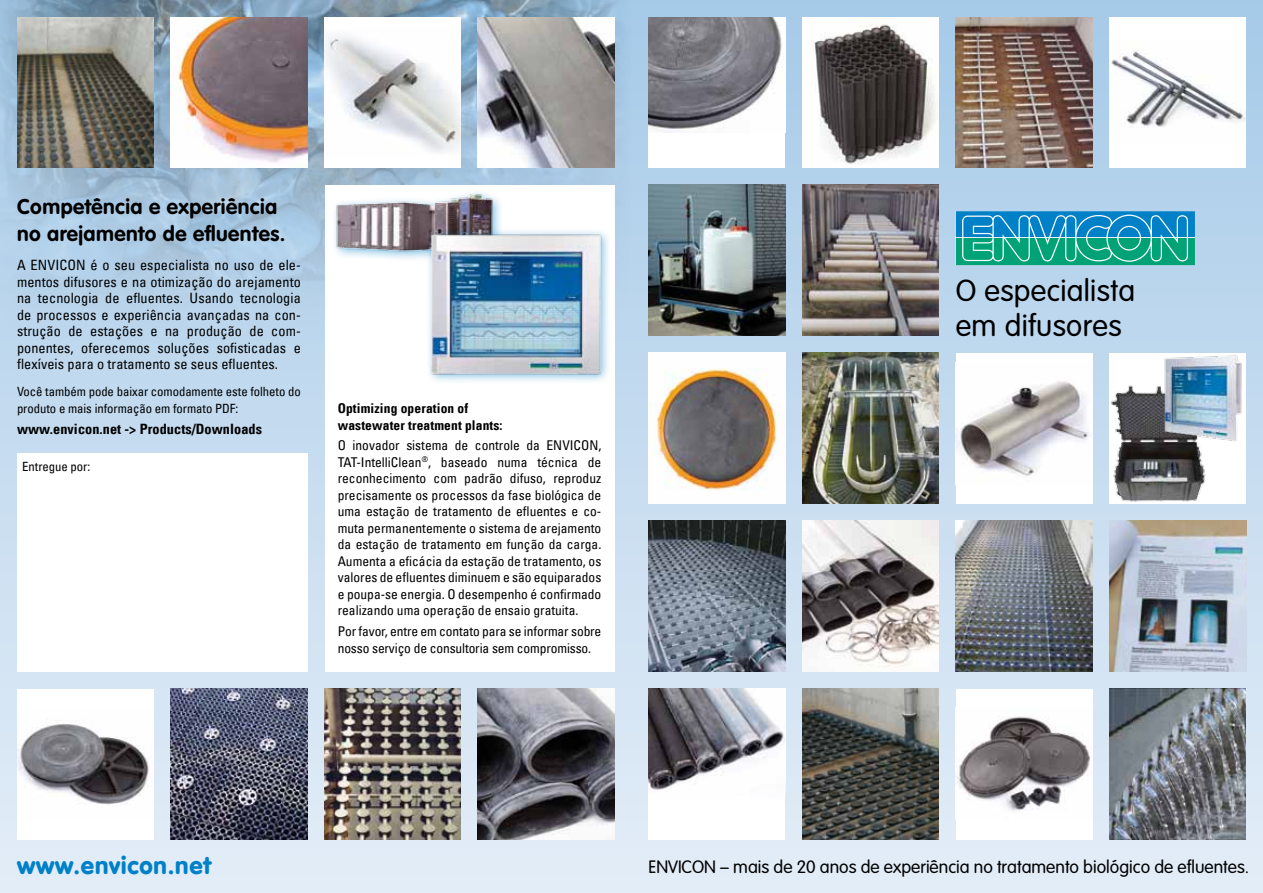
<style>
.page{position:relative;width:1263px;height:893px;background:#fff}
.page>*{position:absolute;margin:0;border:0;box-sizing:border-box;transform-origin:0 0}
.t1{font:300 30px/34.5px "VAG Rounded LT";letter-spacing:.01em;color:#000}
.t2{font:900 24px "VAG Rounded LT";letter-spacing:.035em;color:#0081c7}
.t3{font:700 21px/27px "VAG Rounded LT";letter-spacing:.02em;color:#000}
.t4{font:300 17.7px "VAG Rounded LT";color:#000}
.t5{font:condensed 14.25px/16.5px "Univers LT";letter-spacing:.005em;color:#000;text-align:justify}
.t6{font:700 condensed 14.25px "Univers LT";letter-spacing:.005em;color:#000}
.t7{font:condensed 13.5px/16.5px "Univers LT";letter-spacing:-.01em;color:#000}
.t8{font:700 condensed 13.5px/16.5px "Univers LT";letter-spacing:.01em;color:#000}
.t9{font:condensed 12.75px/16.5px "Univers LT";letter-spacing:-.005em;color:#000}
</style>
<div class="page">
<div style="left:0;top:0;width:1263px;height:893px;background:linear-gradient(to bottom,#a6c9e7,#e3ecf6)"></div>
<img style="left:0;top:0;width:631px;height:360px">
<div style="left:648px;top:17px;width:137px;height:151px;background:#fff"></div>
<img style="left:648px;top:17px;width:134px;height:115px">
<img style="left:478px;top:689px;width:136px;height:151px">
<img style="left:17px;top:17px;width:137px;height:151px">
<img style="left:648px;top:185px;width:137px;height:151px">
<img style="left:648px;top:353px;width:137px;height:151px">
<img style="left:802px;top:521px;width:137px;height:151px">
<img style="left:1109px;top:689px;width:137px;height:151px">
<img style="left:171px;top:689px;width:136px;height:151px">
<img style="left:478px;top:17px;width:136px;height:151px">
<div style="left:17px;top:689px;width:137px;height:151px;background:#fff"></div>
<img style="left:17px;top:724px;width:132px;height:81px">
<div style="left:324px;top:17px;width:137px;height:151px;background:#fff"></div>
<img style="left:324px;top:35px;width:137px;height:118px">
<div style="left:325px;top:185px;width:289px;height:487px;background:#fff"></div>
<img style="left:648px;top:521px;width:137px;height:151px">
<img style="left:802px;top:689px;width:137px;height:151px">
<img style="left:956px;top:17px;width:136px;height:151px">
<img style="left:324px;top:689px;width:137px;height:151px">
<img style="left:171px;top:17px;width:136px;height:151px">
<div style="left:1109px;top:353px;width:137px;height:151px;background:#fff"></div>
<div style="left:648px;top:689px;width:137px;height:151px;background:#fff"></div>
<img style="left:648px;top:689px;width:137px;height:101px">
<div style="left:956px;top:689px;width:136px;height:151px;background:#fff"></div>
<img style="left:957px;top:716px;width:134px;height:95px">
<div style="left:1109px;top:17px;width:137px;height:151px;background:#fff"></div>
<img style="left:1111px;top:51px;width:135px;height:77px">
<img style="left:802px;top:17px;width:137px;height:151px">
<img style="left:802px;top:185px;width:137px;height:151px">
<div style="left:956px;top:353px;width:136px;height:151px;background:#fff"></div>
<img style="left:956px;top:381px;width:136px;height:95px">
<img style="left:802px;top:353px;width:137px;height:151px">
<img style="left:1110px;top:521px;width:136px;height:151px">
<img style="left:956px;top:521px;width:136px;height:151px">
<svg style="left:956px;top:211px;width:239px;height:54px;background:#23a1ab"></svg>
<img style="left:1107px;top:382px;width:104px;height:124px">
<img style="left:1161px;top:355px;width:81px;height:88px">
<div style="left:331px;top:189px;width:173px;height:80px;background:#0081c7;opacity:.5"></div>
<img style="left:333px;top:189px;width:164px;height:71px">
<div style="left:425px;top:228px;width:187px;height:157px;background:#0081c7;opacity:.5"></div>
<img style="left:426px;top:228px;width:180px;height:152px">
<div style="left:17px;top:454px;width:290px;height:218px;background:#fff"></div>
<h3 class="t3" style="left:17px;top:193px;width:270px">Competência e experiência no arejamento de efluentes.</h3>
<p class="t5" style="left:17px;top:257px;width:285px">A ENVICON é o seu especialista no uso de ele&shy;mentos difusores e na otimização do arejamento na tecnologia de efluentes. Usando tecnologia de processos e experiência avançadas na con&shy;strução de estações e na produção de com&shy;ponentes, oferecemos soluções sofisticadas e flexíveis para o tratamento se seus efluentes.</p>
<p class="t9" style="left:17px;top:383px;width:285px">Você também pode baixar comodamente este folheto do produto e mais informação em formato PDF:</p>
<p class="t6" style="left:17px;top:420px;width:247px">www.envicon.net -&gt; Products/Downloads</p>
<p class="t9" style="left:22px;top:458px;width:69px">Entregue por:</p>
<p class="t8" style="left:338px;top:400px;width:166px">Optimizing operation of wastewater treatment plants:</p>
<p class="t7" style="left:338px;top:437px;width:265px;text-align:justify">O inovador sistema de controle da ENVICON, TAT-IntelliClean<sup>®</sup>, baseado numa técnica de reconhecimento com padrão difuso, reproduz precisamente os processos da fase biológica de uma estação de tratamento de efluentes e co&shy;muta permanentemente o sistema de arejamento da estação de tratamento em função da carga.<br>Aumenta a eficácia da estação de tratamento, os valores de efluentes diminuem e são equiparados e poupa-se energia. O desempenho é confirmado realizando uma operação de ensaio gratuita.</p>
<p class="t7" style="left:338px;top:623px;width:265px">Por favor, entre em contato para se informar sobre nosso serviço de consultoria sem compromisso.</p>
<h1 class="t1" style="left:956px;top:275px;width:181px">O especialista em difusores</h1>
<h2 class="t2" style="left:17px;top:851px;width:196px">www.envicon.net</h2>
<h3 class="t4" style="left:648px;top:857px;width:602px">ENVICON – mais de 20 anos de experiência no tratamento biológico de efluentes.</h3>
</div>
